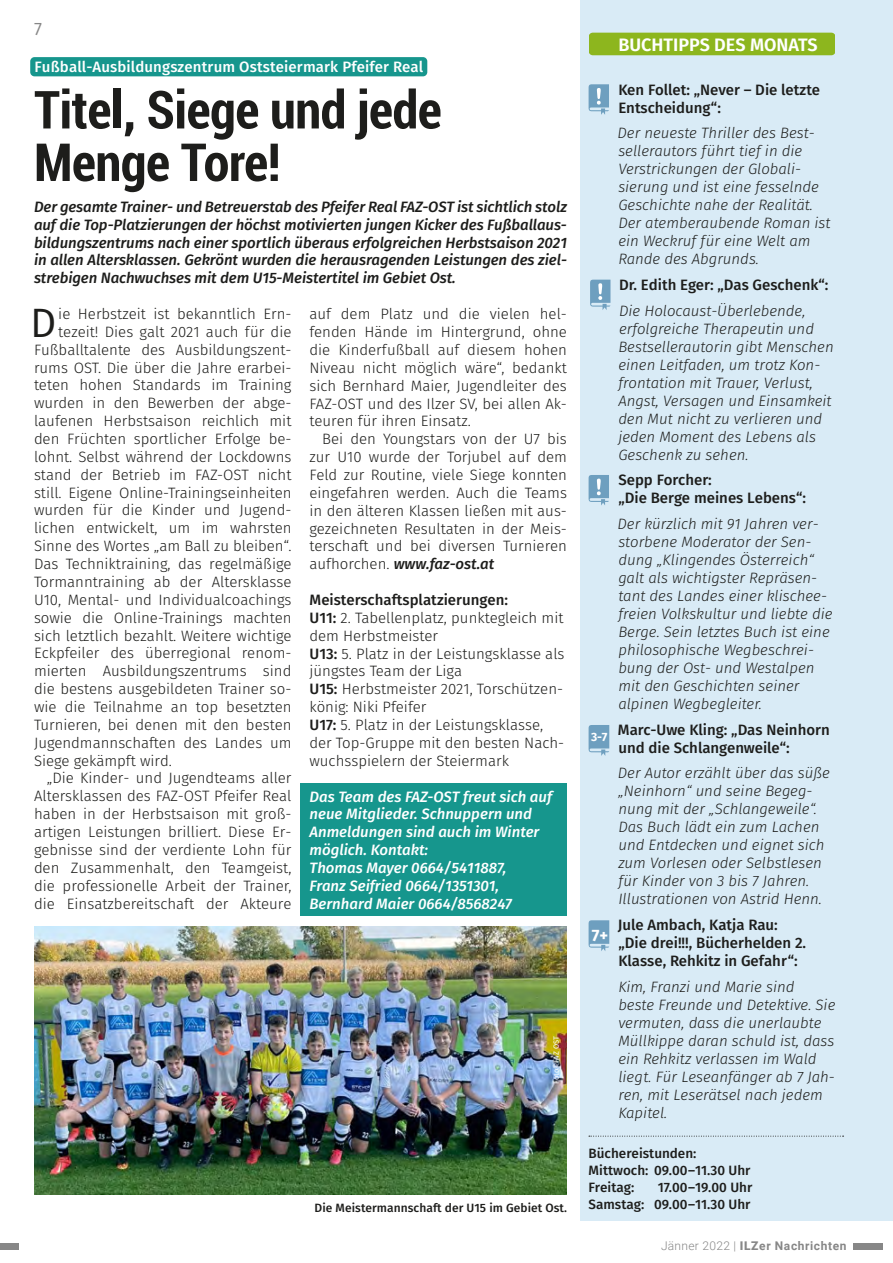
<style>
.page{position:relative;width:893px;height:1263px;background:#fff}
.page>*{position:absolute;margin:0;border:0;box-sizing:border-box;transform-origin:0 0}
.t1{font:700 condensed 52.5px/52.5px "Roboto";letter-spacing:-.01em;color:#1d1d1b}
.t2{font:40.95px "Fira Sans";color:#1d1d1b}
.t3{font:600 18px "Fira Sans";color:#fff}
.t4{font:18px "Fira Sans";color:#878787}
.t5{font:700 16.5px "Fira Sans";color:#fff}
.t6{font:300 15px/17.9px "Fira Sans";color:#1d1d1b;text-align:justify}
.t7{font:italic 300 15px/18px "Fira Sans";color:#1d1d1b}
.t8{font:italic 500 15px/17.9px "Fira Sans";letter-spacing:-.005em;color:#1d1d1b;text-align:justify}
.t9{font:500 15px/18px "Fira Sans";color:#1d1d1b}
.t10{font:italic 500 15px/17.9px "Fira Sans";color:#fff}
.t11{font:500 15px "Fira Sans";letter-spacing:.01em;color:#fff}
.t12{font:500 13.5px/17px "Fira Sans";color:#1d1d1b}
.t13{font:500 12px "Fira Sans";letter-spacing:.005em;color:#1d1d1b}
.t14{font:700 12px "Roboto";letter-spacing:.05em;color:#878787}
.t15{font:700 12px "Fira Sans";color:#fff}
.t16{font:7.5px "Fira Sans";letter-spacing:-.01em;color:#fff}
.s1{font-weight:500;font-style:italic}
.s2{font-weight:500}
.s3{font-weight:300}
.s4{font-weight:900}
</style>
<div class="page">
<div style="left:0;top:1243px;width:19px;height:7px;background:#878787"></div>
<div style="left:853px;top:1243px;width:29px;height:7px;background:#878787"></div>
<div style="left:300px;top:783px;width:267px;height:132px;background:#16968d"></div>
<div style="left:580px;top:0;width:313px;height:1220px;background:#d9ebf6"></div>
<div style="left:589px;top:33px;width:246px;height:22px;background:#8db61e;border-radius:4px"></div>
<svg style="left:589px;top:84px;width:20px;height:31px"></svg>
<svg style="left:590px;top:280px;width:20px;height:30px"></svg>
<svg style="left:589px;top:475px;width:20px;height:30px"></svg>
<svg style="left:589px;top:725px;width:20px;height:31px"></svg>
<svg style="left:589px;top:920px;width:20px;height:31px"></svg>
<img style="left:34px;top:926px;width:533px;height:268px">
<div style="left:30px;top:57px;width:397px;height:19px;background:#16968d;border-radius:4px"></div>
<svg style="left:589px;top:1136px;width:255px;height:1px"></svg>
<p class="t4" style="left:34px;top:16px;width:9px">7</p>
<p class="t11" style="left:34px;top:56px;width:390px">Fußball-Ausbildungszentrum Oststeiermark Pfeifer Real</p>
<h1 class="t1" style="left:34px;top:82px;width:409px">Titel, Siege und jede<br>Menge Tore!</h1>
<p class="t8" style="left:34px;top:199px;width:534px">Der gesamte Trainer- und Betreuerstab des Pfeifer Real FAZ-OST ist sichtlich stolz auf die Top-Platzierungen der höchst motivierten jungen Kicker des Fußballaus&shy;bildungszentrums nach einer sportlich überaus erfolgreichen Herbstsaison 2021 in allen Altersklassen. Gekrönt wurden die herausragenden Leistungen des ziel&shy;strebigen Nachwuchses mit dem U15-Meistertitel im Gebiet Ost.</p>
<h2 class="t2" style="left:30px;top:294px;width:28px">D</h2>
<p class="t6" style="left:58px;top:306px;width:235px">ie Herbstzeit ist bekanntlich Ern-</p>
<p class="t6" style="left:58px;top:324px;width:235px">tezeit! Dies galt 2021 auch für die</p>
<p class="t6" style="left:34px;top:342px;width:259px">Fußballtalente des Ausbildungszent-</p>
<p class="t6" style="left:34px;top:359px;width:259px">rums OST. Die über die Jahre erarbei-</p>
<p class="t6" style="left:34px;top:377px;width:259px">teten hohen Standards im Training</p>
<p class="t6" style="left:34px;top:395px;width:259px">wurden in den Bewerben der abge-</p>
<p class="t6" style="left:34px;top:413px;width:259px">laufenen Herbstsaison reichlich mit</p>
<p class="t6" style="left:34px;top:431px;width:259px">den Früchten sportlicher Erfolge be-</p>
<p class="t6" style="left:34px;top:449px;width:259px">lohnt. Selbst während der Lockdowns</p>
<p class="t6" style="left:34px;top:467px;width:259px">stand der Betrieb im FAZ-OST nicht</p>
<p class="t6" style="left:34px;top:484px;width:259px">still. Eigene Online-Trainingseinheiten</p>
<p class="t6" style="left:34px;top:502px;width:259px">wurden für die Kinder und Jugend-</p>
<p class="t6" style="left:34px;top:520px;width:259px">lichen entwickelt, um im wahrsten</p>
<p class="t6" style="left:34px;top:538px;width:259px">Sinne des Wortes „am Ball zu bleiben“.</p>
<p class="t6" style="left:34px;top:556px;width:259px">Das Techniktraining, das regelmäßige</p>
<p class="t6" style="left:34px;top:574px;width:259px">Tormanntraining ab der Altersklasse</p>
<p class="t6" style="left:34px;top:592px;width:259px">U10, Mental- und Individualcoachings</p>
<p class="t6" style="left:34px;top:610px;width:259px">sowie die Online-Trainings machten</p>
<p class="t6" style="left:34px;top:627px;width:259px">sich letztlich bezahlt. Weitere wichtige</p>
<p class="t6" style="left:34px;top:645px;width:259px">Eckpfeiler des überregional renom-</p>
<p class="t6" style="left:34px;top:663px;width:259px">mierten Ausbildungszentrums sind</p>
<p class="t6" style="left:34px;top:681px;width:259px">die bestens ausgebildeten Trainer so-</p>
<p class="t6" style="left:34px;top:699px;width:259px">wie die Teilnahme an top besetzten</p>
<p class="t6" style="left:34px;top:717px;width:259px">Turnieren, bei denen mit den besten</p>
<p class="t6" style="left:34px;top:735px;width:259px">Jugendmannschaften des Landes um</p>
<p class="t6" style="left:34px;top:752px;width:139px">Siege gekämpft wird.</p>
<p class="t6" style="left:47px;top:770px;width:246px">„Die Kinder- und Jugendteams aller</p>
<p class="t6" style="left:34px;top:788px;width:259px">Altersklassen des FAZ-OST Pfeifer Real</p>
<p class="t6" style="left:34px;top:806px;width:259px">haben in der Herbstsaison mit groß-</p>
<p class="t6" style="left:34px;top:824px;width:259px">artigen Leistungen brilliert. Diese Er-</p>
<p class="t6" style="left:34px;top:842px;width:259px">gebnisse sind der verdiente Lohn für</p>
<p class="t6" style="left:34px;top:860px;width:259px">den Zusammenhalt, den Teamgeist,</p>
<p class="t6" style="left:34px;top:878px;width:259px">die professionelle Arbeit der Trainer,</p>
<p class="t6" style="left:34px;top:895px;width:259px">die Einsatzbereitschaft der Akteure</p>
<p class="t6" style="left:309px;top:306px;width:259px">auf dem Platz und die vielen hel&shy;fenden Hände im Hintergrund, ohne die Kinderfußball auf diesem hohen Niveau nicht möglich wäre“, bedankt sich Bernhard Maier, Jugendleiter des FAZ-OST und des Ilzer SV, bei allen Ak&shy;teuren für ihren Einsatz.</p>
<p class="t6" style="left:309px;top:431px;width:259px;text-indent:13px">Bei den Youngstars von der U7 bis zur U10 wurde der Torjubel auf dem Feld zur Routine, viele Siege konnten eingefahren werden. Auch die Teams in den älteren Klassen ließen mit aus&shy;gezeichneten Resultaten in der Meis&shy;terschaft und bei diversen Turnieren aufhorchen. <span class="s1">www.faz-ost.at</span></p>
<p class="t6" style="left:309px;top:592px;width:257px;text-align:left"><span class="s2">Meisterschaftsplatzierungen:<br>U11:</span> 2. Tabellenplatz, punktegleich mit dem Herbstmeister<br><span class="s2">U13:</span> 5. Platz in der Leistungsklasse als jüngstes Team der Liga<br><span class="s2">U15:</span> Herbstmeister 2021, Torschützen&shy;könig: Niki Pfeifer<br><span class="s2">U17:</span> 5. Platz in der Leistungsklasse, der Top-Gruppe mit den besten Nach&shy;wuchsspielern der Steiermark</p>
<p class="t10" style="left:309px;top:788px;width:244px">Das Team des FAZ-OST freut sich auf neue Mitglieder. Schnuppern und<br>Anmeldungen sind auch im Winter möglich. Kontakt:<br>Thomas Mayer 0664/5411887,<br>Franz Seifried 0664/1351301,<br>Bernhard Maier 0664/8568247</p>
<p class="t16" style="left:551px;top:1084px;width:49px;rotate:-90deg">Foto©FAZ OST</p>
<p class="t13" style="left:315px;top:1199px;width:254px">Die Meistermannschaft der U15 im Gebiet Ost.</p>
<p class="t3" style="left:618px;top:32px;width:201px">BUCHTIPPS DES MONATS</p>
<p class="t9" style="left:618px;top:82px;width:203px">Ken Follet: „Never – Die letzte<br>Entscheidung“:</p>
<p class="t7" style="left:617px;top:125px;width:215px">Der neueste Thriller des Best&shy;sellerautors führt tief in die<br>Verstrickungen der Globali&shy;sierung und ist eine fesselnde<br>Geschichte nahe der Realität.<br>Der atemberaubende Roman ist ein Weckruf für eine Welt am<br>Rande des Abgrunds.</p>
<p class="t9" style="left:619px;top:277px;width:211px">Dr. Edith Eger: „Das Geschenk“:</p>
<p class="t7" style="left:618px;top:303px;width:217px">Die Holocaust-Überlebende, erfolgreiche Therapeutin und<br>Bestsellerautorin gibt Menschen einen Leitfaden, um trotz Kon&shy;frontation mit Trauer, Verlust,<br>Angst, Versagen und Einsamkeit den Mut nicht zu verlieren und jeden Moment des Lebens als<br>Geschenk zu sehen.</p>
<p class="t9" style="left:618px;top:472px;width:189px">Sepp Forcher:<br>„Die Berge meines Lebens“:</p>
<p class="t7" style="left:617px;top:516px;width:217px">Der kürzlich mit 91 Jahren ver&shy;storbene Moderator der Sen&shy;dung „Klingendes Österreich“ galt als wichtigster Repräsen&shy;tant des Landes einer klischee&shy;freien Volkskultur und liebte die<br>Berge. Sein letztes Buch ist eine philosophische Wegbeschrei&shy;bung der Ost- und Westalpen mit den Geschichten seiner alpinen Wegbegleiter.</p>
<p class="t9" style="left:618px;top:721px;width:213px">Marc-Uwe Kling: „Das Neinhorn und die Schlangenweile“:</p>
<p class="t7" style="left:618px;top:765px;width:214px">Der Autor erzählt über das süße „Neinhorn“ und seine Begeg&shy;nung mit der „Schlangeweile“.<br>Das Buch lädt ein zum Lachen und Entdecken und eignet sich zum Vorlesen oder Selbstlesen für Kinder von 3 bis 7 Jahren.<br>Illustrationen von Astrid Henn.</p>
<p class="t9" style="left:618px;top:917px;width:190px">Jule Ambach, Katja Rau: „Die drei!!!, Bücherhelden 2.<br>Klasse, Rehkitz in Gefahr“:</p>
<p class="t7" style="left:618px;top:978px;width:219px">Kim, Franzi und Marie sind<br>beste Freunde und Detektive. Sie vermuten, dass die unerlaubte<br>Müllkippe daran schuld ist, dass ein Rehkitz verlassen im Wald liegt. Für Leseanfänger ab 7 Jah&shy;ren, mit Leserätsel nach jedem<br>Kapitel.</p>
<p class="t12" style="left:589px;top:1146px;width:163px">Büchereistunden:<br>Mittwoch: 09.00–11.30 Uhr<br>Freitag:</p>
<p class="t15" style="left:591px;top:729px;width:18px">3-7</p>
<p class="t5" style="left:592px;top:924px;width:18px">7+</p>
<p class="t12" style="left:589px;top:1180px;width:165px;text-align:right">17.00–19.00 Uhr<br>Samstag: 09.00–11.30 Uhr</p>
<p class="t14" style="left:661px;top:1237px;width:187px"><span class="s3">Jänner 2022 |</span> <span class="s4">ILZ</span>er Nachrichten</p>
</div>
